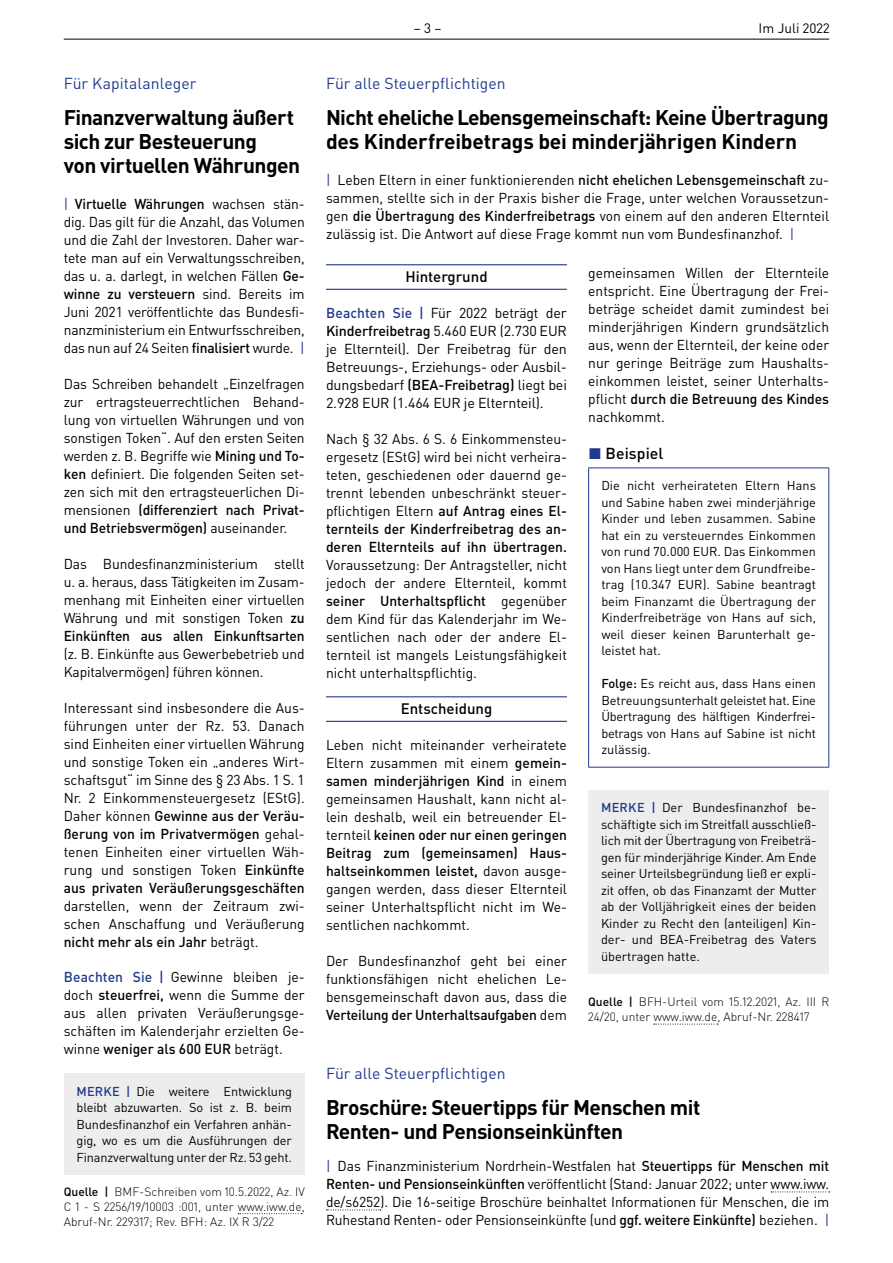
<style>
.page{position:relative;width:893px;height:1263px;background:#fff}
.page>*{position:absolute;margin:0;border:0;box-sizing:border-box;transform-origin:0 0}
.t1{font:700 21px/24px "DIN Pro";letter-spacing:-.025em;color:#000}
.t2{font:15.75px "DIN Pro";color:#213a8f}
.t3{font:500 15.75px "DIN Pro";letter-spacing:.005em;color:#000}
.t4{font:500 15px "DIN Pro";color:#000}
.t5{font:14.25px/18px "DIN Pro";color:#000;text-align:justify}
.t6{font:13.5px "DIN Pro";color:#000}
.t7{font:12.75px/16.5px "DIN Pro";color:#000;text-align:justify}
.t8{font:300 12px/15px "DIN Pro";color:#000}
.s1{color:#213a8f}
.s2{font-weight:500}
.s3{font-weight:500;color:#213a8f}
</style>
<div class="page">
<hr style="left:64px;top:39px;width:765px;height:1px;background:#000">
<hr style="left:326px;top:264px;width:241px;height:1px;background:#213a8f">
<hr style="left:326px;top:289px;width:241px;height:1px;background:#213a8f">
<hr style="left:326px;top:696px;width:241px;height:1px;background:#213a8f">
<hr style="left:326px;top:721px;width:241px;height:1px;background:#213a8f">
<svg style="left:654px;top:1024px;width:64px;height:1px"></svg>
<hr style="left:588px;top:467px;width:241px;height:1px;background:#213a8f">
<hr style="left:588px;top:468px;width:1px;height:299px;background:#213a8f">
<hr style="left:828px;top:468px;width:1px;height:299px;background:#213a8f">
<hr style="left:588px;top:767px;width:241px;height:1px;background:#213a8f">
<div style="left:588px;top:790px;width:241px;height:183px;background:#ededed"></div>
<svg style="left:771px;top:1191px;width:59px;height:1px"></svg>
<svg style="left:326px;top:1209px;width:55px;height:1px"></svg>
<svg style="left:238px;top:1213px;width:64px;height:1px"></svg>
<div style="left:64px;top:1073px;width:241px;height:102px;background:#ededed"></div>
<p class="t2" style="left:64px;top:73px;width:134px">Für Kapitalanleger</p>
<h1 class="t1" style="left:64px;top:105px;width:238px">Finanzverwaltung äußert sich zur Besteuerung<br>von virtuellen Währungen</h1>
<p class="t5" style="left:64px;top:195px;width:242px"><span class="s1">|</span> <span class="s2">Virtuelle Währungen</span> wachsen stän&shy;dig. Das gilt für die Anzahl, das Volumen und die Zahl der Investoren. Daher war&shy;tete man auf ein Verwaltungsschreiben, das u. a. darlegt, in welchen Fällen <span class="s2">Ge&shy;winne zu versteuern</span> sind. Bereits im Juni 2021 veröffentlichte das Bundesfi&shy;nanzministerium ein Entwurfsschreiben, das nun auf 24 Seiten <span class="s2">finalisiert</span> wurde. <span class="s1">|</span></p>
<p class="t5" style="left:64px;top:375px;width:242px">Das Schreiben behandelt „Einzelfragen zur ertragsteuerrechtlichen Behand&shy;lung von virtuellen Währungen und von sonstigen Token“. Auf den ersten Seiten werden z. B. Begriffe wie <span class="s2">Mining und To&shy;ken</span> definiert. Die folgenden Seiten set&shy;zen sich mit den ertragsteuerlichen Di&shy;mensionen <span class="s2">(differenziert nach Privat&shy;und Betriebsvermögen)</span> auseinander.</p>
<p class="t5" style="left:64px;top:555px;width:242px">Das Bundesfinanzministerium stellt u. a. heraus, dass Tätigkeiten im Zusam&shy;menhang mit Einheiten einer virtuellen Währung und mit sonstigen Token <span class="s2">zu Einkünften aus allen Einkunftsarten</span></p>
<p class="t5" style="left:64px;top:645px;width:242px">(z. B. Einkünfte aus Gewerbebetrieb und<br>Kapitalvermögen) führen können.</p>
<p class="t5" style="left:64px;top:699px;width:242px">Interessant sind insbesondere die Aus&shy;führungen unter der Rz. 53. Danach sind Einheiten einer virtuellen Währung und sonstige Token ein „anderes Wirt&shy;schaftsgut“ im Sinne des § 23 Abs. 1 S. 1<br>Nr. 2 Einkommensteuergesetz (EStG).<br>Daher können <span class="s2">Gewinne aus der Veräu&shy;ßerung von im Privatvermögen</span> gehal&shy;tenen Einheiten einer virtuellen Wäh&shy;rung und sonstigen Token <span class="s2">Einkünfte aus privaten Veräußerungsgeschäften</span></p>
<p class="t5" style="left:64px;top:897px;width:242px">darstellen, wenn der Zeitraum zwi&shy;schen Anschaffung und Veräußerung <span class="s2">nicht mehr als ein Jahr</span> beträgt.</p>
<p class="t5" style="left:64px;top:967px;width:242px"><span class="s3">Beachten Sie |</span> Gewinne bleiben je&shy;doch <span class="s2">steuerfrei,</span> wenn die Summe der aus allen privaten Veräußerungsge&shy;schäften im Kalenderjahr erzielten Ge&shy;winne <span class="s2">weniger als 600 EUR</span> beträgt.</p>
<p class="t7" style="left:77px;top:1082px;width:217px"><span class="s3">MERKE |</span> Die weitere Entwicklung bleibt abzuwarten. So ist z. B. beim Bundesfinanzhof ein Verfahren anhän&shy;gig, wo es um die Ausführungen der Finanzverwaltung unter der Rz. 53 geht.</p>
<p class="t8" style="left:64px;top:1183px;width:242px;text-align:justify"><span class="s2">Quelle |</span> BMF-Schreiben vom 10.5.2022, Az. IV C 1 - S 2256/19/10003 :001, unter www.iww.de, Abruf-Nr. 229317; Rev. BFH: Az. IX R 3/22</p>
<p class="t6" style="left:414px;top:19px;width:29px">– 3 –</p>
<p class="t6" style="left:759px;top:19px;width:72px">Im Juli 2022</p>
<p class="t2" style="left:326px;top:73px;width:181px">Für alle Steuerpflichtigen</p>
<h1 class="t1" style="left:326px;top:105px;width:504px">Nicht eheliche Lebensgemeinschaft: Keine Übertragung des Kinderfreibetrags bei minderjährigen Kindern</h1>
<p class="t5" style="left:326px;top:171px;width:505px"><span class="s1">|</span> Leben Eltern in einer funktionierenden <span class="s2">nicht ehelichen Lebensgemeinschaft</span> zu&shy;sammen, stellte sich in der Praxis bisher die Frage, unter welchen Voraussetzun&shy;gen <span class="s2">die Übertragung des Kinderfreibetrags</span> von einem auf den anderen Elternteil zulässig ist. Die Antwort auf diese Frage kommt nun vom Bundesfinanzhof. <span class="s1">|</span></p>
<p class="t4" style="left:405px;top:267px;width:84px">Hintergrund</p>
<p class="t5" style="left:326px;top:304px;width:242px"><span class="s3">Beachten Sie |</span> Für 2022 beträgt der <span class="s2">Kinderfreibetrag</span> 5.460 EUR (2.730 EUR je Elternteil). Der Freibetrag für den Betreuungs-, Erziehungs- oder Ausbil&shy;dungsbedarf <span class="s2">(BEA-Freibetrag)</span> liegt bei 2.928 EUR (1.464 EUR je Elternteil).</p>
<p class="t5" style="left:326px;top:430px;width:242px">Nach § 32 Abs. 6 S. 6 Einkommensteu&shy;ergesetz (EStG) wird bei nicht verheira&shy;teten, geschiedenen oder dauernd ge&shy;trennt lebenden unbeschränkt steuer&shy;pflichtigen Eltern <span class="s2">auf Antrag eines El&shy;ternteils der Kinderfreibetrag des an&shy;deren Elternteils auf ihn übertragen.</span></p>
<p class="t5" style="left:326px;top:556px;width:242px">Voraussetzung: Der Antragsteller, nicht jedoch der andere Elternteil, kommt <span class="s2">seiner Unterhaltspflicht</span> gegenüber dem Kind für das Kalenderjahr im We&shy;sentlichen nach oder der andere El&shy;ternteil ist mangels Leistungsfähigkeit nicht unterhaltspflichtig.</p>
<p class="t4" style="left:401px;top:699px;width:93px">Entscheidung</p>
<p class="t5" style="left:326px;top:736px;width:242px">Leben nicht miteinander verheiratete Eltern zusammen mit einem <span class="s2">gemein&shy;samen minderjährigen Kind</span> in einem gemeinsamen Haushalt, kann nicht al&shy;lein deshalb, weil ein betreuender El&shy;ternteil <span class="s2">keinen oder nur einen geringen Beitrag zum (gemeinsamen) Haus&shy;haltseinkommen leistet,</span> davon ausge&shy;gangen werden, dass dieser Elternteil seiner Unterhaltspflicht nicht im We&shy;sentlichen nachkommt.</p>
<p class="t5" style="left:326px;top:952px;width:242px">Der Bundesfinanzhof geht bei einer funktionsfähigen nicht ehelichen Le&shy;bensgemeinschaft davon aus, dass die <span class="s2">Verteilung der Unterhaltsaufgaben</span> dem</p>
<p class="t5" style="left:588px;top:263px;width:242px">gemeinsamen Willen der Elternteile entspricht. Eine Übertragung der Frei&shy;beträge scheidet damit zumindest bei minderjährigen Kindern grundsätzlich aus, wenn der Elternteil, der keine oder nur geringe Beiträge zum Haushalts&shy;einkommen leistet, seiner Unterhalts&shy;pflicht <span class="s2">durch die Betreuung des Kindes </span>nachkommt.</p>
<p class="t3" style="left:589px;top:443px;width:76px"><span class="s1">◼</span> Beispiel</p>
<p class="t7" style="left:601px;top:477px;width:216px">Die nicht verheirateten Eltern Hans und Sabine haben zwei minderjährige Kinder und leben zusammen. Sabine hat ein zu versteuerndes Einkommen von rund 70.000 EUR. Das Einkommen von Hans liegt unter dem Grundfreibe&shy;trag (10.347 EUR). Sabine beantragt beim Finanzamt die Übertragung der Kinderfreibeträge von Hans auf sich, weil dieser keinen Barunterhalt ge&shy;leistet hat.</p>
<p class="t7" style="left:601px;top:675px;width:216px"><span class="s2">Folge:</span> Es reicht aus, dass Hans einen Betreuungsunterhalt geleistet hat. Eine Übertragung des hälftigen Kinderfrei&shy;betrags von Hans auf Sabine ist nicht zulässig.</p>
<p class="t7" style="left:601px;top:799px;width:217px"><span class="s3">MERKE |</span> Der Bundesfinanzhof be&shy;schäftigte sich im Streitfall ausschließ&shy;lich mit der Übertragung von Freibeträ&shy;gen für minderjährige Kinder. Am Ende seiner Urteilsbegründung ließ er expli&shy;zit offen, ob das Finanzamt der Mutter ab der Volljährigkeit eines der beiden Kinder zu Recht den (anteiligen) Kin&shy;der- und BEA-Freibetrag des Vaters übertragen hatte.</p>
<p class="t8" style="left:588px;top:994px;width:242px"><span class="s2">Quelle |</span> BFH-Urteil vom 15.12.2021, Az. III R<br>24/20, unter www.iww.de, Abruf-Nr. 228417</p>
<p class="t2" style="left:326px;top:1063px;width:181px">Für alle Steuerpflichtigen</p>
<h1 class="t1" style="left:326px;top:1095px;width:376px">Broschüre: Steuertipps für Menschen mit<br>Renten- und Pensionseinkünften</h1>
<p class="t5" style="left:326px;top:1156px;width:505px"><span class="s1">|</span> Das Finanzministerium Nordrhein-Westfalen hat <span class="s2">Steuertipps für Menschen mit Renten- und Pensionseinkünften</span> veröffentlicht (Stand: Januar 2022; unter www.iww. de/s6252). Die 16-seitige Broschüre beinhaltet Informationen für Menschen, die im Ruhestand Renten- oder Pensionseinkünfte (und <span class="s2">ggf. weitere Einkünfte)</span> beziehen. <span class="s1">|</span></p>
</div>
